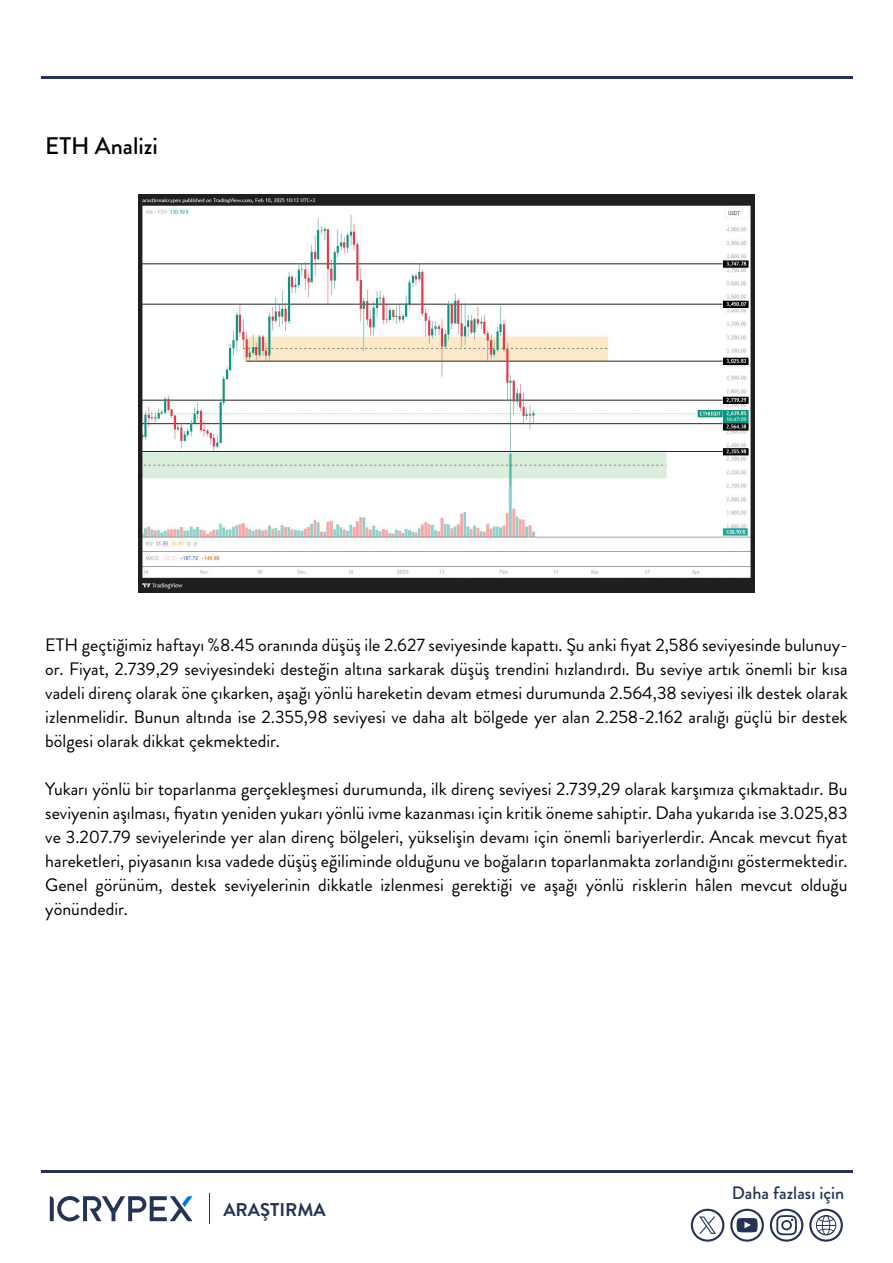
<style>
.page{position:relative;width:893px;height:1263px;background:#fff}
.page>*{position:absolute;margin:0;border:0;box-sizing:border-box;transform-origin:0 0}
.t1{font:500 24px "Brandon Grotesque";color:#000}
.t2{font:700 18.45px "Brandon Grotesque";color:#253455}
.t3{font:18px/24px "Brandon Grotesque";color:#000;text-align:justify}
.t4{font:500 18px "Brandon Grotesque";color:#253455}
</style>
<div class="page">
<img style="left:138px;top:195px;width:617px;height:398px">
<hr style="left:41px;top:1170px;width:811px;height:2px;background:#253455">
<hr style="left:41px;top:76px;width:811px;height:2px;background:#253455">
<svg style="left:50px;top:1196px;width:142px;height:26px"></svg>
<hr style="left:209px;top:1193px;width:1px;height:31px;background:#253455">
<svg style="left:809px;top:1209px;width:34px;height:33px"></svg>
<svg style="left:770px;top:1209px;width:33px;height:33px"></svg>
<svg style="left:730px;top:1209px;width:34px;height:33px"></svg>
<svg style="left:691px;top:1209px;width:33px;height:33px"></svg>
<h1 class="t1" style="left:45px;top:129px;width:114px">ETH Analizi</h1>
<p class="t3" style="left:45px;top:633px;width:804px">ETH geçtiğimiz haftayı %8.45 oranında düşüş ile 2.627 seviyesinde kapattı. Şu anki fiyat 2,586 seviyesinde bulunuy&shy;or. Fiyat, 2.739,29 seviyesindeki desteğin altına sarkarak düşüş trendini hızlandırdı. Bu seviye artık önemli bir kısa vadeli direnç olarak öne çıkarken, aşağı yönlü hareketin devam etmesi durumunda 2.564,38 seviyesi ilk destek olarak izlenmelidir. Bunun altında ise 2.355,98 seviyesi ve daha alt bölgede yer alan 2.258-2.162 aralığı güçlü bir destek bölgesi olarak dikkat çekmektedir.</p>
<p class="t3" style="left:45px;top:777px;width:804px">Yukarı yönlü bir toparlanma gerçekleşmesi durumunda, ilk direnç seviyesi 2.739,29 olarak karşımıza çıkmaktadır. Bu seviyenin aşılması, fiyatın yeniden yukarı yönlü ivme kazanması için kritik öneme sahiptir. Daha yukarıda ise 3.025,83 ve 3.207.79 seviyelerinde yer alan direnç bölgeleri, yükselişin devamı için önemli bariyerlerdir. Ancak mevcut fiyat hareketleri, piyasanın kısa vadede düşüş eğiliminde olduğunu ve boğaların toparlanmakta zorlandığını göstermektedir.<br>Genel görünüm, destek seviyelerinin dikkatle izlenmesi gerektiği ve aşağı yönlü risklerin hâlen mevcut olduğu yönündedir.</p>
<p class="t2" style="left:223px;top:1197px;width:104px">ARAŞTIRMA</p>
<p class="t4" style="left:732px;top:1181px;width:114px">Daha fazlası için</p>
</div>
